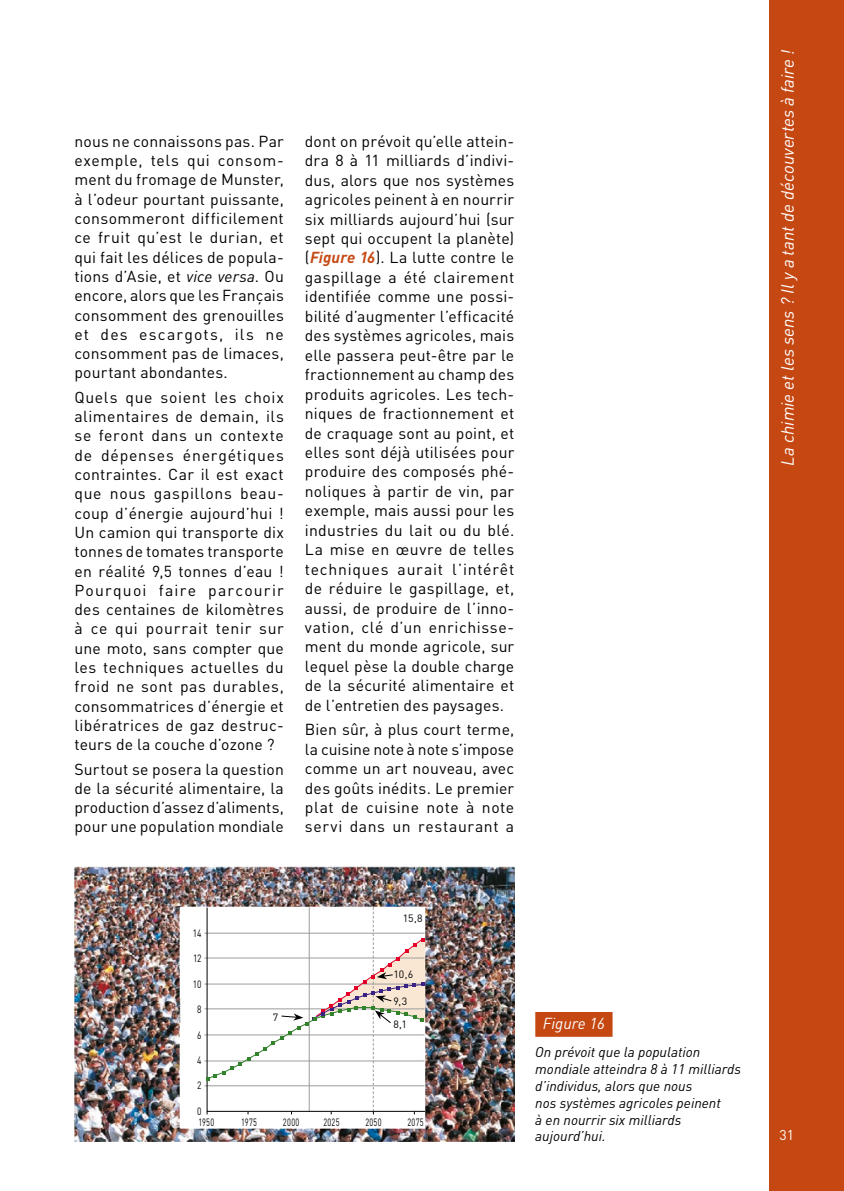
<style>
.page{position:relative;width:844px;height:1191px;background:#fff}
.page>*{position:absolute;margin:0;border:0;box-sizing:border-box;transform-origin:0 0}
.t1{font:italic 17.5px "DIN";color:#fff}
._04-Texte_courant{font:15.75px/19.4px "DIN";letter-spacing:.015em;color:#000;text-align:justify}
._05_legende_numero{font:italic 15.75px "DIN";color:#fff}
._05-legendes{font:italic 14px/16.8px "DIN";color:#000}
.t2{font:14px "DIN";color:#fff}
._04-Texte_courant-2{font:10.5px "DIN";letter-spacing:.04em;color:#000;scale:.7 1}
._04-Texte_courant-3{font:10.5px "DIN";letter-spacing:.04em;color:#000}
._04-Texte_courant-4{font:10.5px "DIN";letter-spacing:.04em;color:#000;scale:.8 1}
.s1{font-style:italic}
.s2{font-weight:700;font-style:italic;color:#c54812}
</style>
<div class="page">
<div style="left:769px;top:0;width:74px;height:1191px;background:#c54812"></div>
<div style="left:535px;top:1012px;width:77px;height:24px;background:#c54812"></div>
<img style="left:74px;top:866px;width:440px;height:275px">
<hr style="left:204px;top:932px;width:220px;height:1px;background:#9c9c9d">
<hr style="left:204px;top:957px;width:220px;height:1px;background:#9c9c9d">
<hr style="left:204px;top:983px;width:220px;height:1px;background:#9c9c9d">
<hr style="left:204px;top:1008px;width:220px;height:1px;background:#9c9c9d">
<hr style="left:204px;top:1034px;width:220px;height:1px;background:#9c9c9d">
<hr style="left:204px;top:1060px;width:220px;height:1px;background:#9c9c9d">
<hr style="left:204px;top:1085px;width:220px;height:1px;background:#9c9c9d">
<svg style="left:205px;top:907px;width:220px;height:207px"></svg>
<p class="_04-Texte_courant" style="left:74px;top:131px;width:211px">nous ne connaissons pas. Par exemple, tels qui consom&shy;ment du fromage de Munster, à l’odeur pourtant puissante, consommeront difficilement ce fruit qu’est le durian, et qui fait les délices de popula&shy;tions d’Asie, et <span class="s1">vice versa</span>. Ou encore, alors que les Français consomment des grenouilles et des escargots, ils ne consomment pas de limaces, pourtant abondantes.</p>
<p class="_04-Texte_courant" style="left:74px;top:387px;width:211px">Quels que soient les choix alimentaires de demain, ils se feront dans un contexte de dépenses énergétiques contraintes. Car il est exact que nous gaspillons beau&shy;coup d’énergie aujourd’hui !<br>Un camion qui transporte dix tonnes de tomates transporte en réalité 9,5 tonnes d’eau !<br>Pourquoi faire parcourir des centaines de kilomètres à ce qui pourrait tenir sur une moto, sans compter que les techniques actuelles du froid ne sont pas durables, consommatrices d’énergie et libératrices de gaz destruc&shy;teurs de la couche d’ozone ?</p>
<p class="_04-Texte_courant" style="left:74px;top:759px;width:211px">Surtout se posera la question de la sécurité alimentaire, la production d’assez d’aliments, pour une population mondiale</p>
<p class="_04-Texte_courant" style="left:305px;top:131px;width:211px">dont on prévoit qu’elle attein&shy;dra 8 à 11 milliards d’indivi&shy;dus, alors que nos systèmes agricoles peinent à en nourrir six milliards aujourd’hui (sur sept qui occupent la planète) (<span class="s2">Figure 16</span>). La lutte contre le gaspillage a été clairement identifiée comme une possi&shy;bilité d’augmenter l’efficacité des systèmes agricoles, mais elle passera peut-être par le fractionnement au champ des produits agricoles. Les tech&shy;niques de fractionnement et de craquage sont au point, et elles sont déjà utilisées pour produire des composés phé&shy;noliques à partir de vin, par exemple, mais aussi pour les industries du lait ou du blé.<br>La mise en œuvre de telles techniques aurait l’intérêt de réduire le gaspillage, et, aussi, de produire de l’inno&shy;vation, clé d’un enrichisse&shy;ment du monde agricole, sur lequel pèse la double charge de la sécurité alimentaire et de l’entretien des paysages.</p>
<p class="_04-Texte_courant" style="left:305px;top:719px;width:211px">Bien sûr, à plus court terme, la cuisine note à note s’impose comme un art nouveau, avec des goûts inédits. Le premier plat de cuisine note à note servi dans un restaurant a</p>
<p class="_04-Texte_courant-4" style="left:193px;top:926px;width:12px">14</p>
<p class="_04-Texte_courant-4" style="left:193px;top:952px;width:12px">12</p>
<p class="_04-Texte_courant-4" style="left:193px;top:977px;width:12px">10</p>
<p class="_04-Texte_courant-4" style="left:197px;top:1002px;width:7px">8</p>
<p class="_04-Texte_courant-4" style="left:197px;top:1028px;width:7px">6</p>
<p class="_04-Texte_courant-4" style="left:197px;top:1053px;width:7px">4</p>
<p class="_04-Texte_courant-4" style="left:197px;top:1079px;width:7px">2</p>
<p class="_04-Texte_courant-4" style="left:197px;top:1104px;width:7px">0</p>
<p class="_04-Texte_courant-3" style="left:272px;top:1010px;width:7px">7</p>
<p class="_04-Texte_courant-3" style="left:403px;top:911px;width:21px">15,8</p>
<p class="_04-Texte_courant-3" style="left:393px;top:968px;width:21px">10,6</p>
<p class="_04-Texte_courant-3" style="left:393px;top:994px;width:15px">9,3</p>
<p class="_04-Texte_courant-3" style="left:393px;top:1018px;width:15px">8,1</p>
<p class="_04-Texte_courant-2" style="left:198px;top:1115px;width:24px">1950</p>
<p class="_04-Texte_courant-2" style="left:241px;top:1115px;width:24px">1975</p>
<p class="_04-Texte_courant-2" style="left:283px;top:1115px;width:25px">2000</p>
<p class="_04-Texte_courant-2" style="left:323px;top:1115px;width:25px">2025</p>
<p class="_04-Texte_courant-2" style="left:365px;top:1115px;width:25px">2050</p>
<p class="_04-Texte_courant-2" style="left:407px;top:1115px;width:25px">2075</p>
<p class="_05_legende_numero" style="left:542px;top:1013px;width:64px">Figure 16</p>
<p class="_05-legendes" style="left:535px;top:1043px;width:207px">On prévoit que la population mondiale atteindra 8 à 11 milliards d’individus, alors que nous<br>nos systèmes agricoles peinent<br>à en nourrir six milliards aujourd’hui.</p>
<p class="t1" style="left:776px;top:465px;width:417px;rotate:-90deg">La chimie et les sens ? Il y a tant de découvertes à faire !</p>
<p class="t2" style="left:779px;top:1125px;width:16px">31</p>
</div>
